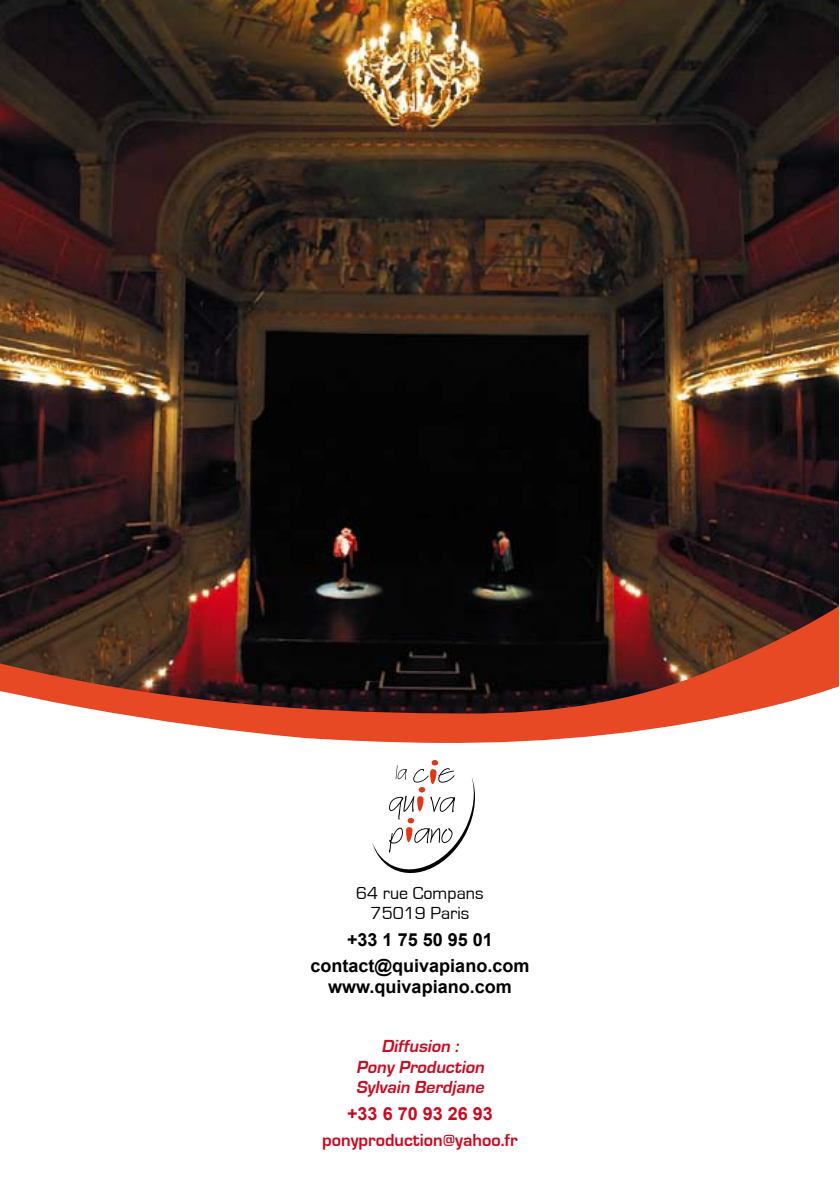
<style>
.page{position:relative;width:840px;height:1191px;background:#fff}
.page>*{position:absolute;margin:0;border:0;box-sizing:border-box;transform-origin:0 0}
.t1{font:700 18px/26.4px "Arial";color:#000;text-align:center}
.t2{font:italic 700 18px/20.8px "Eurostile";color:#cd071e;text-align:center}
.t3{font:700 18px "Eurostile";color:#cd071e}
.t4{font:18px/20.8px "Eurostile";color:#000;text-align:center}
.t5{font:700 18px "Arial";color:#cd071e}
</style>
<div class="page">
<img style="left:0;top:1px;width:838px;height:582px">
<svg style="left:0;top:583px;width:838px;height:160px;background:#713e33"></svg>
<svg style="left:372px;top:760px;width:103px;height:113px"></svg>
<p class="t4" style="left:356px;top:882px;width:129px">64 rue Compans<br>75019 Paris</p>
<p class="t1" style="left:310px;top:926px;width:220px">+33 1 75 50 95 01 contact@quivapiano.com</p>
<p class="t1" style="left:328px;top:973px;width:185px">www.quivapiano.com</p>
<p class="t2" style="left:356px;top:1036px;width:132px">Diffusion :<br>Pony Production<br>Sylvain Berdjane</p>
<p class="t5" style="left:347px;top:1103px;width:147px">+33 6 70 93 26 93</p>
<p class="t3" style="left:322px;top:1132px;width:197px">ponyproduction@yahoo.fr</p>
</div>
